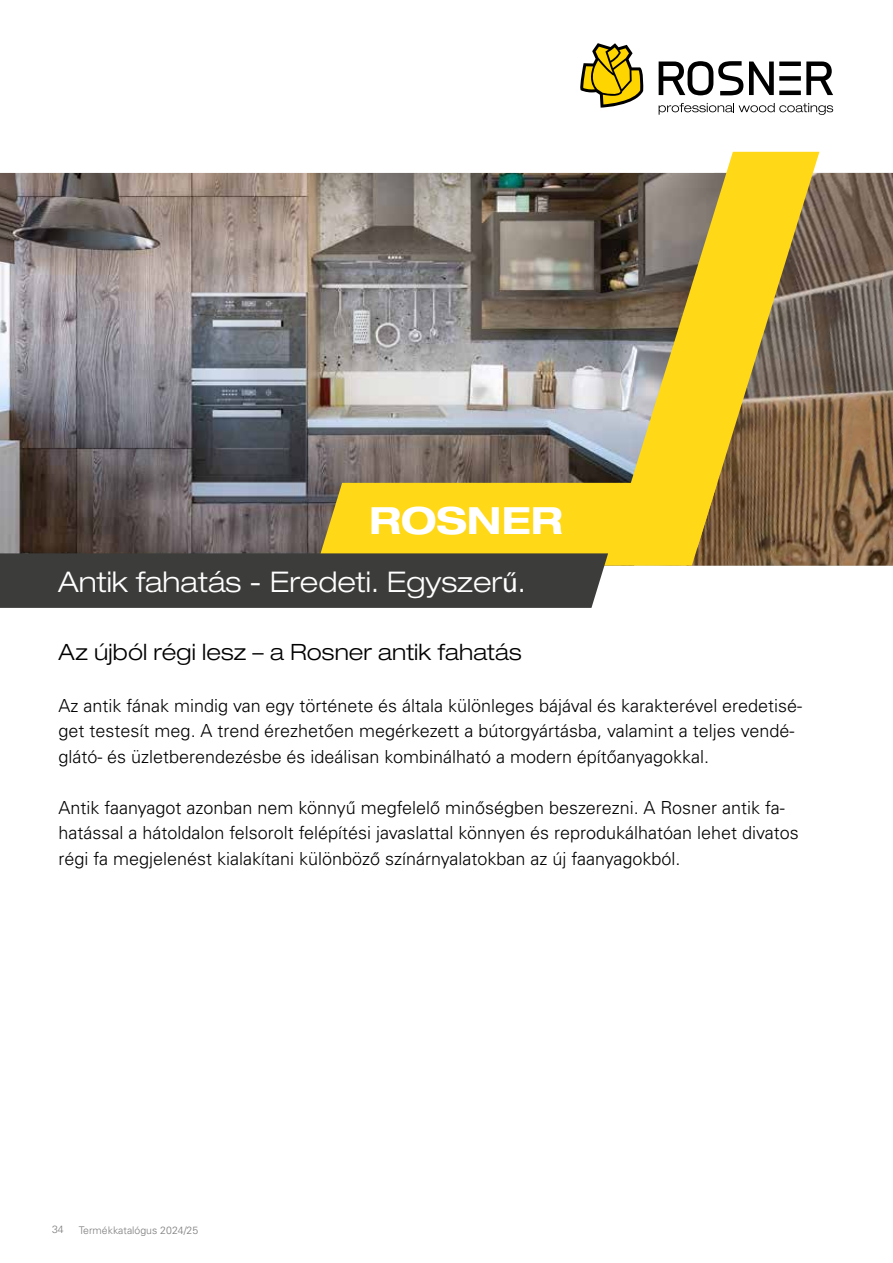
<style>
.page{position:relative;width:893px;height:1263px;background:#fff}
.page>*{position:absolute;margin:0;border:0;box-sizing:border-box;transform-origin:0 0}
.t1{font:700 expanded 37.5px "Helvetica Neue LT Std";color:#fff}
.t2{font:300 expanded 28.5px "Helvetica Neue LT Std";color:#fff}
.t3{font:300 expanded 22.5px "Helvetica Neue LT Std";letter-spacing:.005em;color:#000}
.t4{font:300 18px/25.5px "Univers LT Pro 45";color:#000}
.t5{font:300 10.5px "Univers LT Pro 45";color:#7c7b7b}
.s1{font-family:"Myriad Pro";font-weight:400;font-stretch:normal}
</style>
<div class="page">
<img style="left:795px;top:173px;width:98px;height:393px">
<img style="left:0;top:173px;width:795px;height:393px">
<svg style="left:749px;top:62px;width:25px;height:33px"></svg>
<svg style="left:806px;top:62px;width:27px;height:33px"></svg>
<svg style="left:659px;top:61px;width:84px;height:34px"></svg>
<hr style="left:779px;top:91px;width:22px;height:4px;background:#000">
<hr style="left:779px;top:62px;width:22px;height:4px;background:#000">
<div style="left:779px;top:76px;width:22px;height:5px;background:#000"></div>
<svg style="left:580px;top:43px;width:63px;height:65px"></svg>
<svg style="left:659px;top:103px;width:174px;height:12px"></svg>
<svg style="left:611px;top:152px;width:208px;height:395px;background:#b29a49"></svg>
<svg style="left:0;top:483px;width:717px;height:125px;background:#8d7f43"></svg>
<h1 class="t1" style="left:369px;top:497px;width:195px">ROSNER</h1>
<h2 class="t2" style="left:58px;top:565px;width:469px">Antik fahatás - Eredeti. Egyszer<span class="s1">ű</span>.</h2>
<p class="t3" style="left:58px;top:639px;width:465px">Az újból régi lesz – a Rosner antik fahatás</p>
<p class="t4" style="left:58px;top:692px;width:745px">Az antik fának mindig van egy története és általa különleges bájával és karakterével eredetisé&shy;get testesít meg. A trend érezhetően megérkezett a bútorgyártásba, valamint a teljes vendé&shy;glátó- és üzletberendezésbe és ideálisan kombinálható a modern építőanyagokkal.</p>
<p class="t4" style="left:58px;top:794px;width:742px">Antik faanyagot azonban nem könnyű megfelelő minőségben beszerezni. A Rosner antik fa&shy;hatással a hátoldalon felsorolt felépítési javaslattal könnyen és reprodukálhatóan lehet divatos régi fa megjelenést kialakítani különböző színárnyalatokban az új faanyagokból.</p>
<p class="t5" style="left:52px;top:1223px;width:13px">34</p>
<p class="t5" style="left:79px;top:1223px;width:121px">Termékkatalógus 2024/25</p>
</div>
